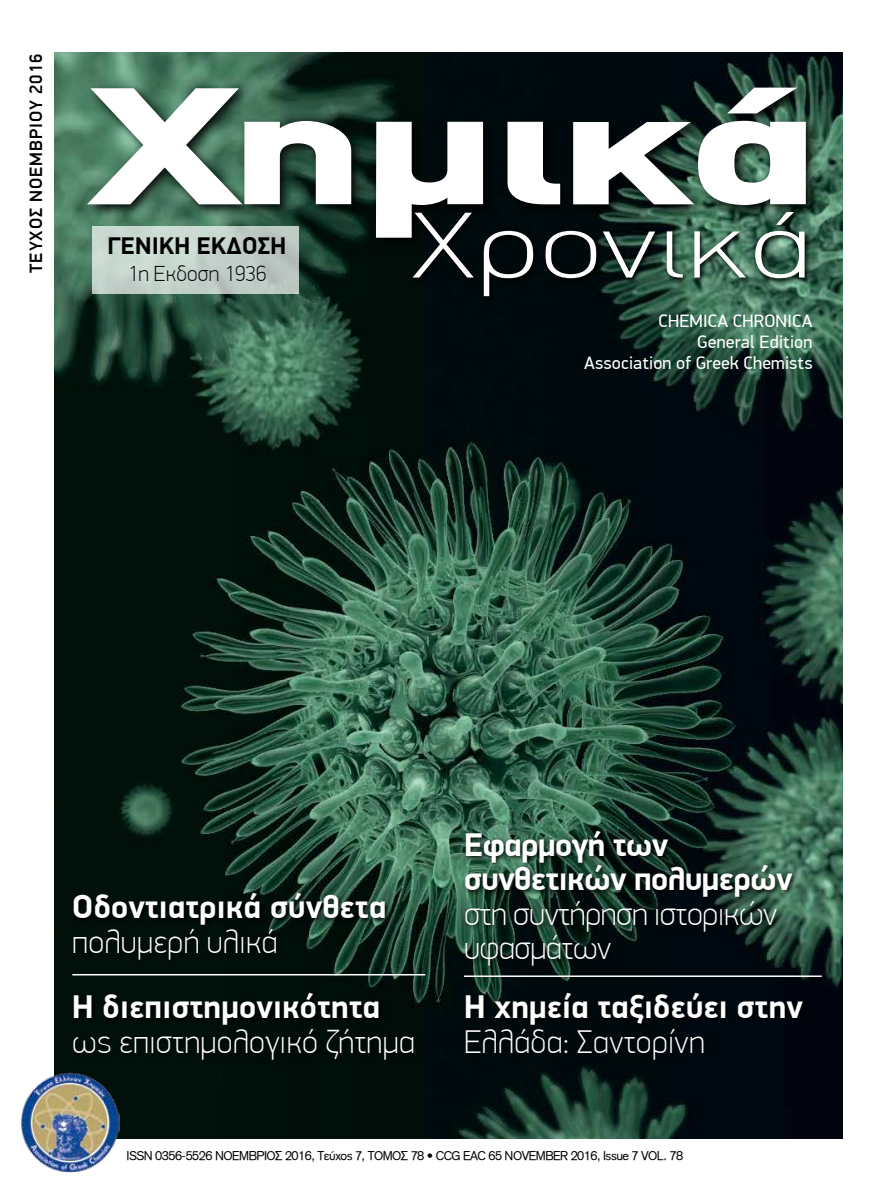
<style>
.page{position:relative;width:893px;height:1191px;background:#fff}
.page>*{position:absolute;margin:0;border:0;box-sizing:border-box;transform-origin:0 0}
.t1{font:900 166.65px "PF Din Text";letter-spacing:-.02em;color:#fff;scale:1.56 1}
.t2{font:100 93.15px "PF Din Text";color:#fff;scale:1.37 1}
.t3{font:700 33px "PF Din Display Pro";letter-spacing:.01em;color:#fff}
.t4{font:100 33px "PF Din Display Pro";letter-spacing:.01em;color:#fff}
.t5{font:700 33px/34.5px "PF Din Display Pro";letter-spacing:-.01em;color:#fff}
.t6{font:100 33px/34.5px "PF Din Display Pro";letter-spacing:-.01em;color:#fff}
.t7{font:700 24.3px "PF Din Display Pro";letter-spacing:.01em;color:#000}
.t8{font:100 21.9px "PF Din Display Pro";letter-spacing:.01em;color:#000}
.t9{font:18px/21px "PF Din Display Pro";letter-spacing:.01em;color:#fff;text-align:right}
.t10{font:500 18px "PF Din Display Pro";letter-spacing:.05em;color:#000}
.t11{font:12.75px "PF Akzidenz";letter-spacing:-.04em;color:#000}
</style>
<div class="page">
<img style="left:55px;top:52px;width:788px;height:1086px">
<img style="left:21px;top:1073px;width:99px;height:99px">
<div style="left:84px;top:82px;width:735px;height:169px;background:#000;opacity:.9"></div>
<div style="left:411px;top:209px;width:400px;height:94px;background:#000;opacity:.9"></div>
<div style="left:92px;top:226px;width:206px;height:67px;background:linear-gradient(to right,#ccddd4,#bac5c0)"></div>
<div style="left:463px;top:828px;width:336px;height:144px;background:#000;opacity:.9"></div>
<div style="left:72px;top:891px;width:319px;height:74px;background:#000;opacity:.9"></div>
<div style="left:463px;top:990px;width:346px;height:75px;background:#00080c"></div>
<div style="left:71px;top:991px;width:349px;height:74px;background:#000d08"></div>
<hr style="left:464px;top:975px;width:358px;height:2px;background:#fff">
<hr style="left:72px;top:974px;width:353px;height:1px;background:#fff">
<h3 class="t10" style="left:25px;top:273px;width:220px;rotate:-90deg">ΤΕΥΧΟΣ ΝΟΕΜΒΡΙΟΥ 2016</h3>
<h1 class="t1" style="left:95px;top:47px;width:464px">Χημικά</h1>
<h2 class="t2" style="left:411px;top:190px;width:295px">Χρονικά</h2>
<h3 class="t9" style="left:584px;top:311px;width:230px">CHEMICA CHRONICA<br>General Edition<br>Association of Greek Chemists</h3>
<h3 class="t7" style="left:108px;top:230px;width:180px">ΓΕΝΙΚΗ ΕΚΔΟΣΗ</h3>
<h3 class="t8" style="left:128px;top:261px;width:140px">1η Εκδοση 1936</h3>
<h3 class="t3" style="left:72px;top:887px;width:316px">Οδοντιατρικά σύνθετα</h3>
<h3 class="t4" style="left:72px;top:922px;width:207px">πολυμερή υλικά</h3>
<h3 class="t3" style="left:72px;top:986px;width:309px">Η διεπιστημονικότητα</h3>
<h3 class="t4" style="left:72px;top:1022px;width:344px">ως επιστημολογικό ζήτημα</h3>
<h3 class="t5" style="left:464px;top:828px;width:330px">Εφαρμογή των συνθετικών πολυμερών</h3>
<h3 class="t6" style="left:464px;top:896px;width:315px">στη συντήρηση ιστορικών υφασμάτων</h3>
<h3 class="t3" style="left:464px;top:986px;width:340px">Η χημεία ταξιδεύει στην</h3>
<h3 class="t4" style="left:464px;top:1022px;width:242px">Ελλάδα: Σαντορίνη</h3>
<p class="t11" style="left:126px;top:1148px;width:558px">ISSN 0356-5526 ΝΟΕΜΒΡΙΟΣ 2016, Τεύχος 7, ΤΟΜΟΣ 78 • CCG EAC 65 NOVEMBER 2016, Issue 7 VOL. 78</p>
</div>
